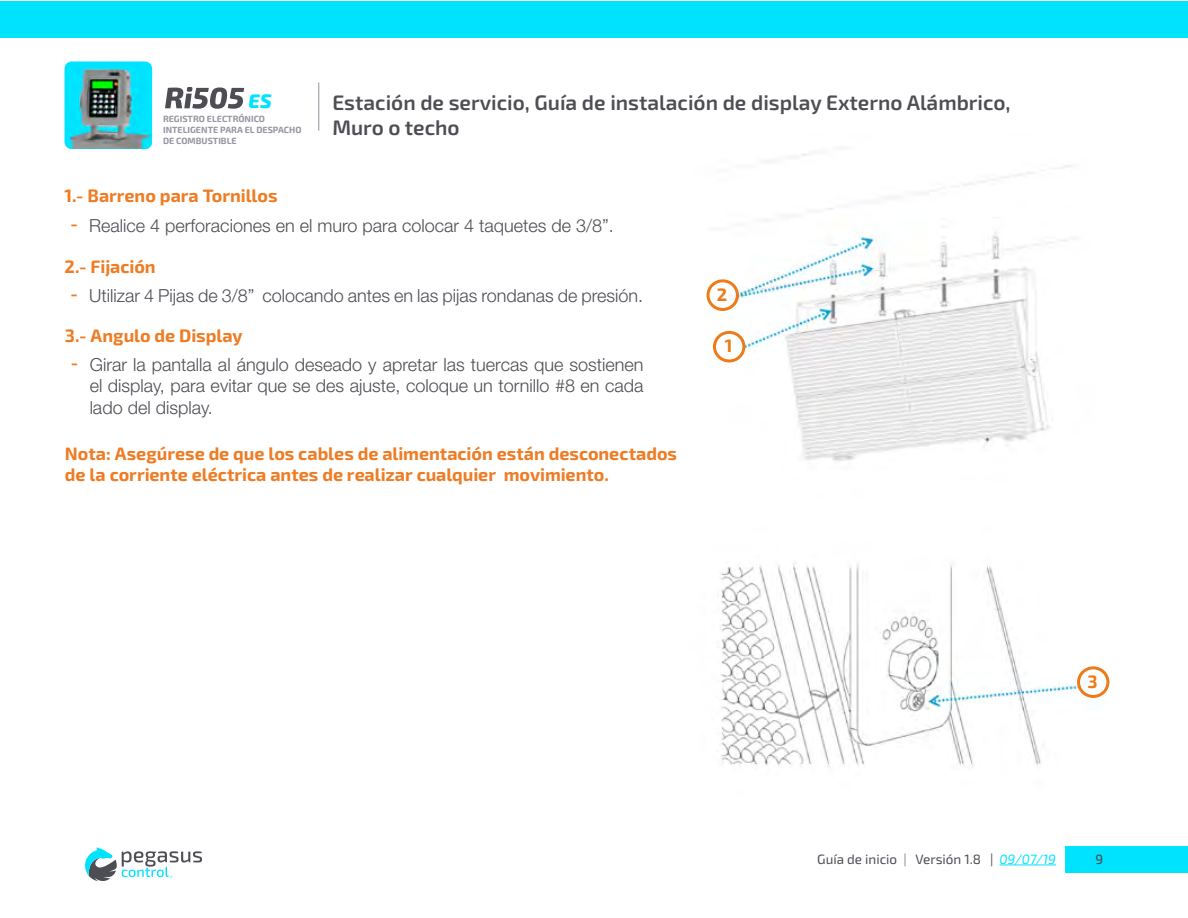
<style>
.page{position:relative;width:1188px;height:918px;background:#fff}
.page>*{position:absolute;margin:0;border:0;box-sizing:border-box;transform-origin:0 0}
.t1{font:600 21px/25.2px "Exo 2";color:#4d4d54}
.t2{font:italic 800 19.65px "Exo 2";color:#00e3ff}
.t3{font:300 18px/21.6px "Helvetica Neue";color:#4d4d54;text-align:justify}
.t4{font:700 18px/21.6px "Exo 2";color:#ee7c24}
.t5{font:700 18px "Exo 2";color:#ed7b18}
.t6{font:13.5px "Exo 2";color:#4d4d54}
.t7{font:500 13.5px "Exo 2";color:#4d4d54}
.t8{font:700 9px/10.8px "Exo 2";color:#9696a2}
.s1{color:#828287}
.s2{font-style:italic;color:#00e3ff}
</style>
<div class="page">
<div style="left:0;top:1px;width:1188px;height:36px;background:#00e3ff"></div>
<div style="left:1066px;top:846px;width:122px;height:27px;background:#00e3ff"></div>
<hr style="left:1000px;top:865px;width:56px;height:1px;background:#00e3ff">
<svg style="left:85px;top:847px;width:117px;height:34px"></svg>
<hr style="left:318px;top:82px;width:1px;height:48px;background:#9696a2">
<div style="left:64px;top:61px;width:88px;height:88px;background:#00e3ff;border-radius:7px"></div>
<img style="left:70px;top:69px;width:82px;height:80px">
<svg style="left:165px;top:87px;width:79px;height:22px"></svg>
<img style="left:706px;top:154px;width:404px;height:613px">
<div style="left:713px;top:331px;width:32px;height:31px;border:3px solid #ed7b18;border-radius:50%"></div>
<div style="left:707px;top:279px;width:32px;height:32px;border:3px solid #ed7b18;border-radius:50%"></div>
<div style="left:1077px;top:666px;width:32px;height:32px;border:3px solid #ed7b18;border-radius:50%"></div>
<p class="t2" style="left:248px;top:86px;width:25px">ES</p>
<p class="t1" style="left:332px;top:90px;width:680px">Estación de servicio, Guía de instalación de display Externo Alámbrico,<br>Muro o techo</p>
<p class="t8" style="left:163px;top:113px;width:140px">REGISTRO ELECTRÓNICO<br>INTELIGENTE PARA EL DESPACHO<br>DE COMBUSTIBLE</p>
<p class="t4" style="left:65px;top:183px;width:215px">1.- Barreno para Tornillos</p>
<p class="t4" style="left:70px;top:212px;width:9px">-</p>
<p class="t3" style="left:89px;top:214px;width:526px">Realice 4 perforaciones en el muro para colocar 4 taquetes de 3/8”.</p>
<p class="t4" style="left:65px;top:255px;width:93px">2.- Fijación</p>
<p class="t4" style="left:70px;top:282px;width:9px">-</p>
<p class="t3" style="left:89px;top:284px;width:555px">Utilizar 4 Pijas de 3/8” colocando antes en las pijas rondanas de presión.</p>
<p class="t4" style="left:65px;top:324px;width:179px">3.- Angulo de Display</p>
<p class="t4" style="left:71px;top:351px;width:9px">-</p>
<p class="t3" style="left:90px;top:353px;width:555px">Girar la pantalla al ángulo deseado y apretar las tuercas que sostienen el display, para evitar que se des ajuste, coloque un tornillo #8 en cada lado del display.</p>
<p class="t4" style="left:65px;top:442px;width:614px">Nota: Asegúrese de que los cables de alimentación están desconectados de la corriente eléctrica antes de realizar cualquier movimiento.</p>
<p class="t5" style="left:717px;top:281px;width:12px">2</p>
<p class="t5" style="left:725px;top:332px;width:9px">1</p>
<p class="t5" style="left:1087px;top:668px;width:12px">3</p>
<p class="t6" style="left:817px;top:851px;width:240px">Guía de inicio <span class="s1">|</span> Versión 1.8 | <span class="s2">09/07/19</span></p>
<p class="t7" style="left:1095px;top:849px;width:9px">9</p>
</div>
